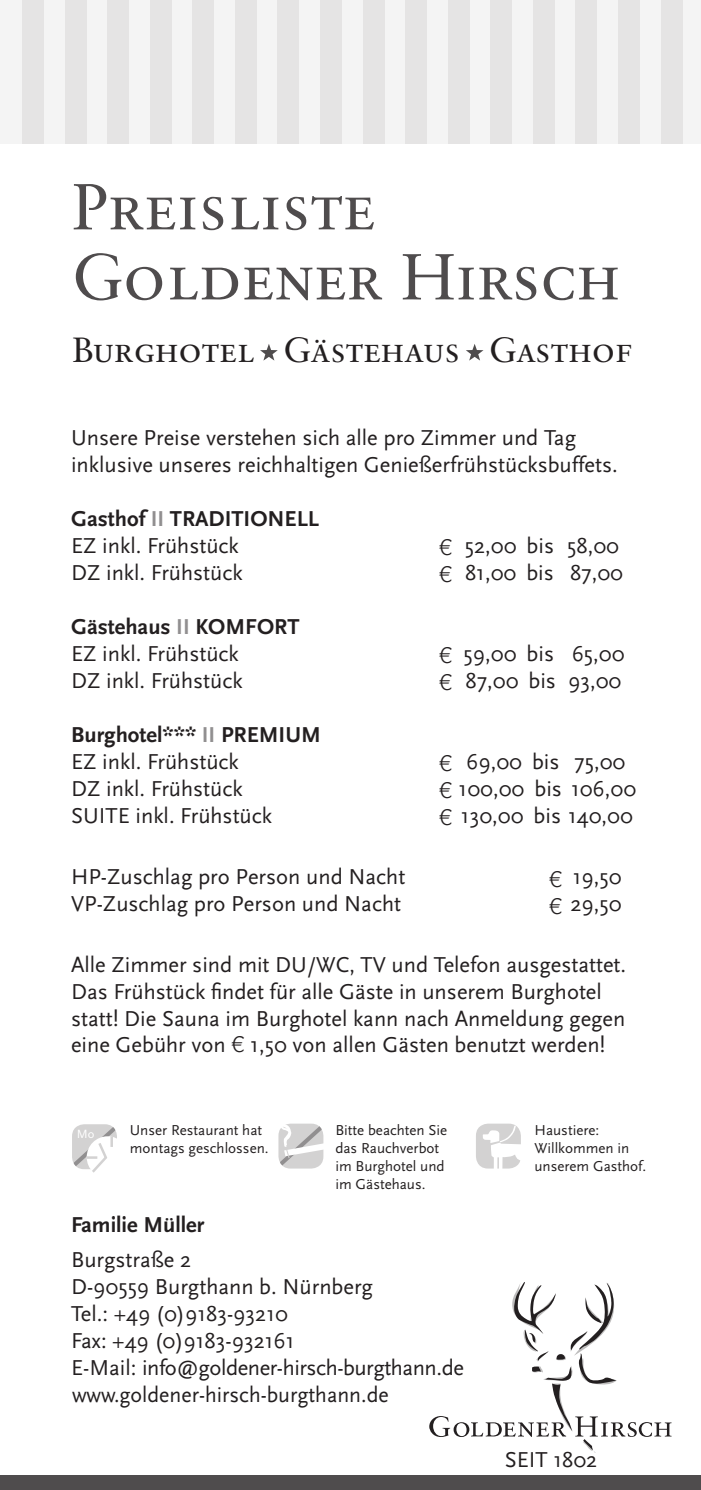
<style>
.page{position:relative;width:701px;height:1490px;background:#fff}
.page>*{position:absolute;margin:0;border:0;box-sizing:border-box;transform-origin:0 0}
.t1{font:65px/70px "Sabon Roman SC";color:#4f4c4d}
.t2{font:35px "Sabon Roman SC";color:#231f20}
.t3{font:22.5px/27px "Scala Sans";color:#231f20}
.t4{font:700 22.5px/27px "Scala Sans";color:#231f20}
.t5{font:15px/18px "Scala Sans";color:#231f20}
.t6{font:12.5px "Scala Sans";color:#fff}
.s1{color:#918f90}
.s2{font-weight:400}
.s3{font-family:"Helvetica Neue LT Pro";font-weight:300}
</style>
<div class="page">
<div style="left:0;top:0;width:700px;height:143px;background:#f4f4f4"></div>
<div style="left:22px;top:0;width:22px;height:143px;background:#e5e4e4"></div>
<div style="left:65px;top:0;width:21px;height:143px;background:#e5e4e4"></div>
<div style="left:107px;top:0;width:22px;height:143px;background:#e5e4e4"></div>
<div style="left:150px;top:0;width:21px;height:143px;background:#e5e4e4"></div>
<div style="left:192px;top:0;width:22px;height:143px;background:#e5e4e4"></div>
<div style="left:235px;top:0;width:21px;height:143px;background:#e5e4e4"></div>
<div style="left:277px;top:0;width:22px;height:143px;background:#e5e4e4"></div>
<div style="left:320px;top:0;width:21px;height:143px;background:#e5e4e4"></div>
<div style="left:362px;top:0;width:22px;height:143px;background:#e5e4e4"></div>
<div style="left:405px;top:0;width:21px;height:143px;background:#e5e4e4"></div>
<div style="left:448px;top:0;width:21px;height:143px;background:#e5e4e4"></div>
<div style="left:490px;top:0;width:21px;height:143px;background:#e5e4e4"></div>
<div style="left:533px;top:0;width:21px;height:143px;background:#e5e4e4"></div>
<div style="left:575px;top:0;width:21px;height:143px;background:#e5e4e4"></div>
<div style="left:618px;top:0;width:21px;height:143px;background:#e5e4e4"></div>
<div style="left:660px;top:0;width:21px;height:143px;background:#e5e4e4"></div>
<div style="left:0;top:1475px;width:700px;height:14px;background:#4f4c4d"></div>
<svg style="left:260px;top:344px;width:17px;height:16px"></svg>
<svg style="left:466px;top:344px;width:17px;height:16px"></svg>
<svg style="left:429px;top:1282px;width:242px;height:170px"></svg>
<div style="left:475px;top:1123px;width:45px;height:45px;background:#d3d2d2;border-radius:12px"></div>
<svg style="left:482px;top:1125px;width:39px;height:44px"></svg>
<svg style="left:278px;top:1123px;width:46px;height:45px"></svg>
<svg style="left:72px;top:1124px;width:45px;height:49px"></svg>
<h1 class="t1" style="left:72px;top:171px;width:549px">Preisliste<br>Goldener Hirsch</h1>
<h2 class="t2" style="left:72px;top:329px;width:561px">Burghotel Gästehaus Gasthof</h2>
<p class="t3" style="left:71px;top:424px;width:548px">Unsere Preise verstehen sich alle pro Zimmer und Tag inklusive unseres reichhaltigen Genießerfrühstücksbuffets.</p>
<p class="t4" style="left:71px;top:505px;width:249px">Gasthof <span class="s1">II</span> TradITIonell<br><span class="s2">EZ inkl. Frühstück</span></p>
<p class="t3" style="left:439px;top:532px;width:181px"><span class="s3">€</span> 52,00 bis 58,00</p>
<p class="t3" style="left:71px;top:559px;width:173px">DZ inkl. Frühstück</p>
<p class="t3" style="left:439px;top:559px;width:185px"><span class="s3">€</span> 81,00 bis 87,00</p>
<p class="t4" style="left:71px;top:613px;width:230px">Gästehaus <span class="s1">II</span> KomforT<br><span class="s2">EZ inkl. Frühstück</span></p>
<p class="t3" style="left:439px;top:640px;width:187px"><span class="s3">€</span> 59,00 bis 65,00</p>
<p class="t3" style="left:71px;top:667px;width:173px">DZ inkl. Frühstück</p>
<p class="t3" style="left:439px;top:667px;width:184px"><span class="s3">€</span> 87,00 bis 93,00</p>
<p class="t4" style="left:71px;top:721px;width:251px">Burghotel*** <span class="s1">II</span> PremIum<br><span class="s2">EZ inkl. Frühstück</span></p>
<p class="t3" style="left:439px;top:748px;width:188px"><span class="s3">€</span> 69,00 bis 75,00</p>
<p class="t3" style="left:71px;top:775px;width:173px">DZ inkl. Frühstück</p>
<p class="t3" style="left:439px;top:775px;width:199px"><span class="s3">€</span> 100,00 bis 106,00</p>
<p class="t3" style="left:71px;top:802px;width:202px">SUITE inkl. Frühstück</p>
<p class="t3" style="left:439px;top:802px;width:195px"><span class="s3">€</span> 130,00 bis 140,00</p>
<p class="t3" style="left:71px;top:863px;width:335px">HP-Zuschlag pro Person und Nacht</p>
<p class="t3" style="left:549px;top:863px;width:74px"><span class="s3">€</span> 19,50</p>
<p class="t3" style="left:71px;top:890px;width:331px">VP-Zuschlag pro Person und Nacht</p>
<p class="t3" style="left:548px;top:890px;width:74px"><span class="s3">€</span> 29,50</p>
<p class="t3" style="left:71px;top:951px;width:556px">Alle Zimmer sind mit DU/WC, TV und Telefon ausgestattet.<br>Das Frühstück findet für alle Gäste in unserem Burghotel statt! Die Sauna im Burghotel kann nach Anmeldung gegen eine Gebühr von <span class="s3">€</span> 1,50 von allen Gästen benutzt werden!</p>
<p class="t6" style="left:77px;top:1126px;width:19px">Mo</p>
<p class="t5" style="left:130px;top:1120px;width:140px">Unser Restaurant hat montags geschlossen.</p>
<p class="t5" style="left:534px;top:1120px;width:113px">Haustiere:<br>Willkommen in unserem Gasthof.</p>
<p class="t5" style="left:335px;top:1120px;width:113px">Bitte beachten Sie das Rauchverbot im Burghotel und im Gästehaus.</p>
<p class="t4" style="left:71px;top:1211px;width:135px">familie müller</p>
<p class="t3" style="left:71px;top:1245px;width:394px">Burgstraße 2<br>D-90559 Burgthann b. Nürnberg<br>Tel.: +49 (0)9183-93210<br>Fax: +49 (0)9183-932161<br>E-Mail: info@goldener-hirsch-burgthann.de</p>
<p class="t3" style="left:72px;top:1381px;width:318px">www.goldener-hirsch-burgthann.de</p>
<p class="t3" style="left:504px;top:1446px;width:94px">SEIT 1802</p>
</div>
